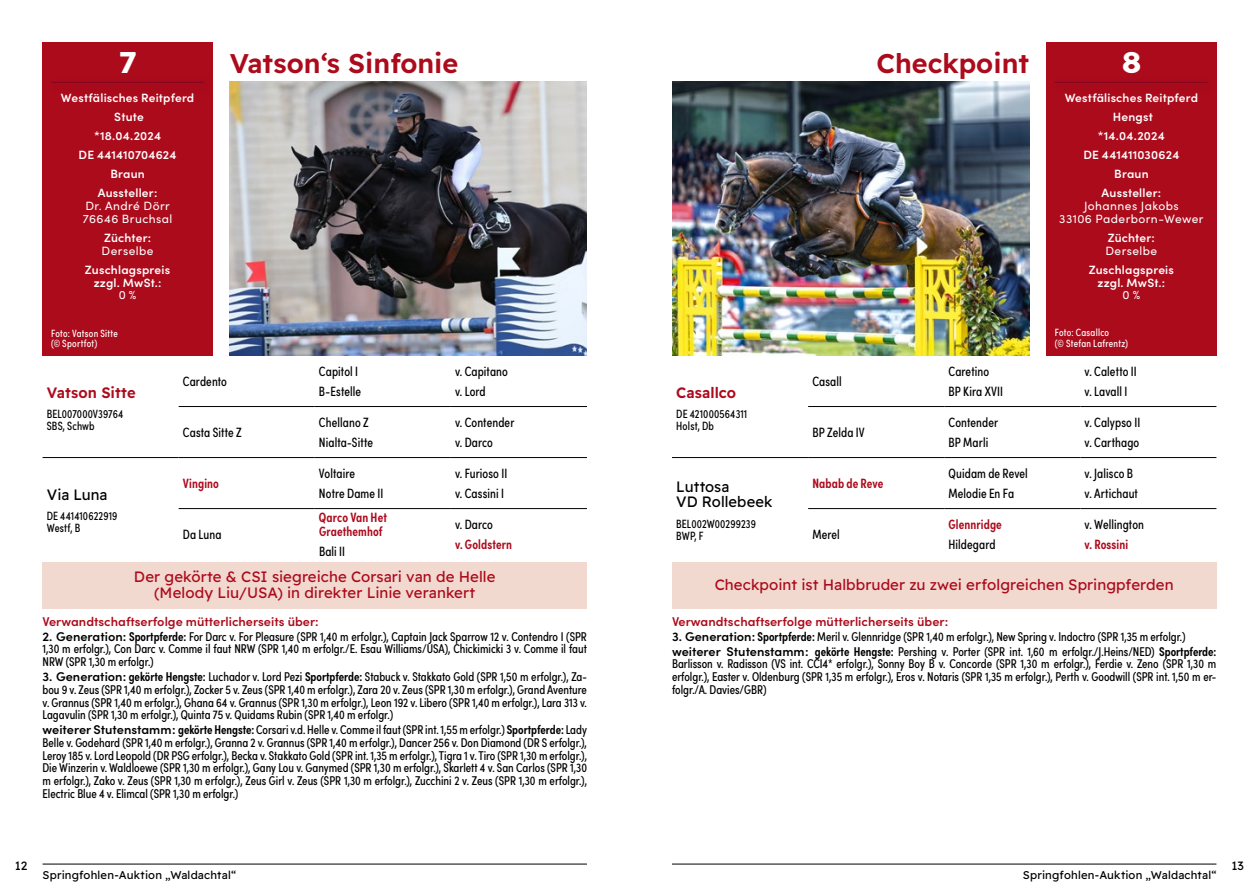
<style>
.page{position:relative;width:1259px;height:893px;background:#fff}
.page>*{position:absolute;margin:0;border:0;box-sizing:border-box;transform-origin:0 0}
.t1{font:700 29.7px "Readex Pro";color:#fff;scale:1.11 1}
.t2{font:600 27px "Readex Pro";color:#ac0b1c}
.t3{font:15px/16.5px "Readex Pro";letter-spacing:.005em;color:#ac0b1c;text-align:center}
.t4{font:15px/15px "Readex Pro";letter-spacing:.005em;color:#000}
.t5{font:600 15px "Readex Pro";letter-spacing:.005em;color:#ac0b1c}
.t6{font:13.5px/19.8px "Sofia Pro Condensed";letter-spacing:.01em;color:#000}
.t7{font:600 13.5px/13.5px "Sofia Pro Condensed";letter-spacing:.01em;color:#ac0b1c}
.t8{font:12.75px/12.8px "Sofia Pro Condensed";color:#000;text-align:justify}
.t9{font:600 12.75px "Sofia Pro";color:#ac0b1c}
.t10{font:600 12px/19.2px "Sofia Pro";letter-spacing:.015em;color:#fff;text-align:center}
.t11{font:12px/12px "Sofia Pro Condensed";letter-spacing:.01em;color:#000}
.t12{font:12px/12.8px "Sofia Pro";letter-spacing:.035em;color:#fff}
.t13{font:12px "Readex Pro";color:#000}
.t14{font:11.25px "Readex Pro";letter-spacing:.015em;color:#000}
.t15{font:10.5px/10.5px "Sofia Pro Condensed";letter-spacing:.025em;color:#fff}
.s1{font-family:"Sofia Pro";font-weight:600}
.s2{font-weight:600}
</style>
<div class="page">
<img style="left:230px;top:82px;width:357px;height:273px">
<div style="left:43px;top:43px;width:170px;height:313px;background:#ac0b1c"></div>
<div style="left:46px;top:76px;width:169px;height:19px;background:#a90a1b"></div>
<hr style="left:51px;top:82px;width:153px;height:1px;background:#7c0620">
<hr style="left:179px;top:406px;width:136px;height:1px;background:#000">
<hr style="left:315px;top:406px;width:136px;height:1px;background:#000">
<hr style="left:451px;top:406px;width:136px;height:1px;background:#000">
<hr style="left:43px;top:457px;width:136px;height:1px;background:#000">
<hr style="left:179px;top:457px;width:136px;height:1px;background:#000">
<hr style="left:315px;top:457px;width:136px;height:1px;background:#000">
<hr style="left:451px;top:457px;width:136px;height:1px;background:#000">
<hr style="left:179px;top:508px;width:136px;height:1px;background:#000">
<hr style="left:315px;top:508px;width:136px;height:1px;background:#000">
<hr style="left:451px;top:508px;width:136px;height:1px;background:#000">
<div style="left:43px;top:562px;width:544px;height:46px;background:#f2d9d0"></div>
<img style="left:672px;top:82px;width:357px;height:273px">
<div style="left:1046px;top:43px;width:170px;height:313px;background:#ac0b1c"></div>
<div style="left:1050px;top:76px;width:168px;height:19px;background:#a90a1b"></div>
<hr style="left:1054px;top:82px;width:154px;height:1px;background:#7c0620">
<hr style="left:808px;top:406px;width:136px;height:1px;background:#000">
<hr style="left:944px;top:406px;width:136px;height:1px;background:#000">
<hr style="left:1080px;top:406px;width:136px;height:1px;background:#000">
<hr style="left:672px;top:457px;width:136px;height:1px;background:#000">
<hr style="left:808px;top:457px;width:136px;height:1px;background:#000">
<hr style="left:944px;top:457px;width:136px;height:1px;background:#000">
<hr style="left:1080px;top:457px;width:136px;height:1px;background:#000">
<hr style="left:808px;top:508px;width:136px;height:1px;background:#000">
<hr style="left:944px;top:508px;width:136px;height:1px;background:#000">
<hr style="left:1080px;top:508px;width:136px;height:1px;background:#000">
<div style="left:672px;top:562px;width:544px;height:46px;background:#f2d9d0"></div>
<hr style="left:43px;top:864px;width:544px;height:1px;background:#000">
<hr style="left:672px;top:864px;width:544px;height:1px;background:#000">
<h1 class="t1" style="left:119px;top:45px;width:18px">7</h1>
<p class="t10" style="left:61px;top:87px;width:135px">Westfälisches Reitpferd<br>Stute<br>*18.04.2024<br>DE 441410704624<br>Braun<br>Aussteller:</p>
<p class="t12" style="left:83px;top:199px;width:91px">Dr. André Dörr<br>76646 Bruchsal</p>
<p class="t10" style="left:104px;top:227px;width:49px">Züchter:</p>
<p class="t12" style="left:102px;top:243px;width:53px">Derselbe</p>
<p class="t10" style="left:85px;top:262px;width:87px;line-height:12.8px">Zuschlagspreis zzgl. MwSt.:</p>
<p class="t12" style="left:119px;top:288px;width:19px">0 %</p>
<p class="t15" style="left:51px;top:327px;width:68px">Foto: Vatson Sitte (© Sportfot)</p>
<h2 class="t2" style="left:230px;top:48px;width:230px">Vatson‘s Sinfonie</h2>
<p class="t5" style="left:47px;top:384px;width:90px">Vatson Sitte</p>
<p class="t11" style="left:47px;top:407px;width:78px">BEL007000V39764<br>SBS, Schwb</p>
<p class="t6" style="left:183px;top:370px;width:46px">Cardento</p>
<p class="t6" style="left:319px;top:360px;width:44px">Capitol I<br>B-Estelle</p>
<p class="t6" style="left:455px;top:360px;width:54px">v. Capitano v. Lord</p>
<p class="t6" style="left:183px;top:421px;width:60px">Casta Sitte Z</p>
<p class="t6" style="left:319px;top:412px;width:56px">Chellano Z<br>Nialta-Sitte</p>
<p class="t6" style="left:455px;top:412px;width:61px">v. Contender v. Darco</p>
<p class="t4" style="left:47px;top:487px;width:62px">Via Luna</p>
<p class="t11" style="left:47px;top:510px;width:72px">DE 441410622919<br>Westf, B</p>
<p class="t7" style="left:183px;top:475px;width:38px">Vingino</p>
<p class="t6" style="left:319px;top:463px;width:66px">Voltaire<br>Notre Dame II</p>
<p class="t6" style="left:455px;top:463px;width:54px">v. Furioso II v. Cassini I</p>
<p class="t6" style="left:183px;top:524px;width:40px">Da Luna</p>
<p class="t7" style="left:319px;top:510px;width:70px">Qarco Van Het<br>Graethemhof</p>
<p class="t6" style="left:319px;top:540px;width:28px">Bali II</p>
<p class="t6" style="left:455px;top:514px;width:39px">v. Darco</p>
<p class="t7" style="left:455px;top:537px;width:59px">v. Goldstern</p>
<p class="t3" style="left:134px;top:568px;width:363px">Der gekörte &amp; CSI siegreiche Corsari van de Helle (Melody Liu/USA) in direkter Linie verankert</p>
<p class="t9" style="left:43px;top:612px;width:278px">Verwandtschaftserfolge mütterlicherseits über:</p>
<p class="t8" style="left:43px;top:629px;width:546px"><span class="s1">2. Generation:</span> <span class="s2">Sportpferde:</span> For Darc v. For Pleasure (SPR 1,40 m erfolgr.), Captain Jack Sparrow 12 v. Contendro I (SPR 1,30 m erfolgr.), Con Darc v. Comme il faut NRW (SPR 1,40 m erfolgr./E. Esau Williams/USA), Chickimicki 3 v. Comme il faut NRW (SPR 1,30 m erfolgr.)</p>
<p class="t8" style="left:43px;top:669px;width:546px"><span class="s1">3. Generation:</span> <span class="s2">gekörte Hengste:</span> Luchador v. Lord Pezi <span class="s2">Sportpferde:</span> Stabuck v. Stakkato Gold (SPR 1,50 m erfolgr.), Za&shy;bou 9 v. Zeus (SPR 1,40 m erfolgr.), Zocker 5 v. Zeus (SPR 1,40 m erfolgr.), Zara 20 v. Zeus (SPR 1,30 m erfolgr.), Grand Aventure v. Grannus (SPR 1,40 m erfolgr.), Ghana 64 v. Grannus (SPR 1,30 m erfolgr.), Leon 192 v. Libero (SPR 1,40 m erfolgr.), Lara 313 v.<br>Lagavulin (SPR 1,30 m erfolgr.), Quinta 75 v. Quidams Rubin (SPR 1,40 m erfolgr.)</p>
<p class="t8" style="left:43px;top:723px;width:546px"><span class="s1">weiterer Stutenstamm:</span> <span class="s2">gekörte Hengste:</span> Corsari v.d. Helle v. Comme il faut (SPR int. 1,55 m erfolgr.) <span class="s2">Sportpferde:</span> Lady Belle v. Godehard (SPR 1,40 m erfolgr.), Granna 2 v. Grannus (SPR 1,40 m erfolgr.), Dancer 256 v. Don Diamond (DR S erfolgr.), Leroy 185 v. Lord Leopold (DR PSG erfolgr.), Becka v. Stakkato Gold (SPR int. 1,35 m erfolgr.), Tigra 1 v. Tiro (SPR 1,30 m erfolgr.), Die Winzerin v. Waldloewe (SPR 1,30 m erfolgr.), Gany Lou v. Ganymed (SPR 1,30 m erfolgr.), Skarlett 4 v. San Carlos (SPR 1,30 m erfolgr.), Zako v. Zeus (SPR 1,30 m erfolgr.), Zeus Girl v. Zeus (SPR 1,30 m erfolgr.), Zucchini 2 v. Zeus (SPR 1,30 m erfolgr.), Electric Blue 4 v. Elimcal (SPR 1,30 m erfolgr.)</p>
<p class="t5" style="left:676px;top:384px;width:61px">Casallco</p>
<p class="t11" style="left:676px;top:407px;width:73px">DE 421000564311<br>Holst, Db</p>
<h2 class="t2" style="left:876px;top:48px;width:154px">Checkpoint</h2>
<h1 class="t1" style="left:1122px;top:45px;width:19px">8</h1>
<p class="t10" style="left:1064px;top:87px;width:135px">Westfälisches Reitpferd<br>Hengst<br>*14.04.2024<br>DE 441411030624<br>Braun<br>Aussteller:</p>
<p class="t12" style="left:1059px;top:199px;width:146px;text-align:center">Johannes Jakobs<br>33106 Paderborn-Wewer</p>
<p class="t10" style="left:1107px;top:227px;width:49px">Züchter:</p>
<p class="t12" style="left:1105px;top:243px;width:53px">Derselbe</p>
<p class="t10" style="left:1088px;top:262px;width:87px;line-height:12.8px">Zuschlagspreis zzgl. MwSt.:</p>
<p class="t12" style="left:1122px;top:288px;width:19px">0 %</p>
<p class="t15" style="left:1054px;top:327px;width:75px">Foto: Casallco<br>(© Stefan Lafrentz)</p>
<p class="t6" style="left:812px;top:370px;width:31px">Casall</p>
<p class="t6" style="left:948px;top:360px;width:56px">Caretino<br>BP Kira XVII</p>
<p class="t6" style="left:1084px;top:360px;width:54px">v. Caletto II v. Lavall I</p>
<p class="t6" style="left:812px;top:421px;width:54px">BP Zelda IV</p>
<p class="t6" style="left:948px;top:412px;width:51px">Contender<br>BP Marli</p>
<p class="t6" style="left:1084px;top:412px;width:57px">v. Calypso II v. Carthago</p>
<p class="t7" style="left:812px;top:475px;width:73px">Nabab de Reve</p>
<p class="t6" style="left:948px;top:463px;width:81px">Quidam de Revel<br>Melodie En Fa</p>
<p class="t6" style="left:1084px;top:463px;width:55px">v. Jalisco B v. Artichaut</p>
<p class="t6" style="left:812px;top:524px;width:29px">Merel</p>
<p class="t4" style="left:676px;top:480px;width:98px">Luttosa<br>VD Rollebeek</p>
<p class="t11" style="left:676px;top:517px;width:81px">BEL002W00299239<br>BWP, F</p>
<p class="t6" style="left:1084px;top:514px;width:61px">v. Wellington</p>
<p class="t7" style="left:1084px;top:537px;width:45px">v. Rossini</p>
<p class="t3" style="left:715px;top:577px;width:460px">Checkpoint ist Halbbruder zu zwei erfolgreichen Springpferden</p>
<p class="t7" style="left:948px;top:517px;width:55px">Glennridge</p>
<p class="t6" style="left:948px;top:534px;width:49px">Hildegard</p>
<p class="t9" style="left:672px;top:612px;width:278px">Verwandtschaftserfolge mütterlicherseits über:</p>
<p class="t8" style="left:672px;top:628px;width:546px;line-height:14.9px"><span class="s1">3. Generation:</span> <span class="s2">Sportpferde:</span> Meril v. Glennridge (SPR 1,40 m erfolgr.), New Spring v. Indoctro (SPR 1,35 m erfolgr.) <span class="s1">weiterer Stutenstamm:</span> <span class="s2">gekörte Hengste:</span> Pershing v. Porter (SPR int. 1,60 m erfolgr./J.Heins/NED) <span class="s2">Sportpferde:</span></p>
<p class="t8" style="left:672px;top:657px;width:546px">Barlisson v. Radisson (VS int. CCI4* erfolgr.), Sonny Boy B v. Concorde (SPR 1,30 m erfolgr.), Ferdie v. Zeno (SPR 1,30 m erfolgr.), Easter v. Oldenburg (SPR 1,35 m erfolgr.), Eros v. Notaris (SPR 1,35 m erfolgr.), Perth v. Goodwill (SPR int. 1,50 m er&shy;folgr./A. Davies/GBR)</p>
<p class="t13" style="left:15px;top:859px;width:14px">12</p>
<p class="t13" style="left:1231px;top:859px;width:14px">13</p>
<p class="t14" style="left:43px;top:869px;width:195px">Springfohlen-Auktion „Waldachtal“</p>
<p class="t14" style="left:1023px;top:869px;width:195px">Springfohlen-Auktion „Waldachtal“</p>
</div>
